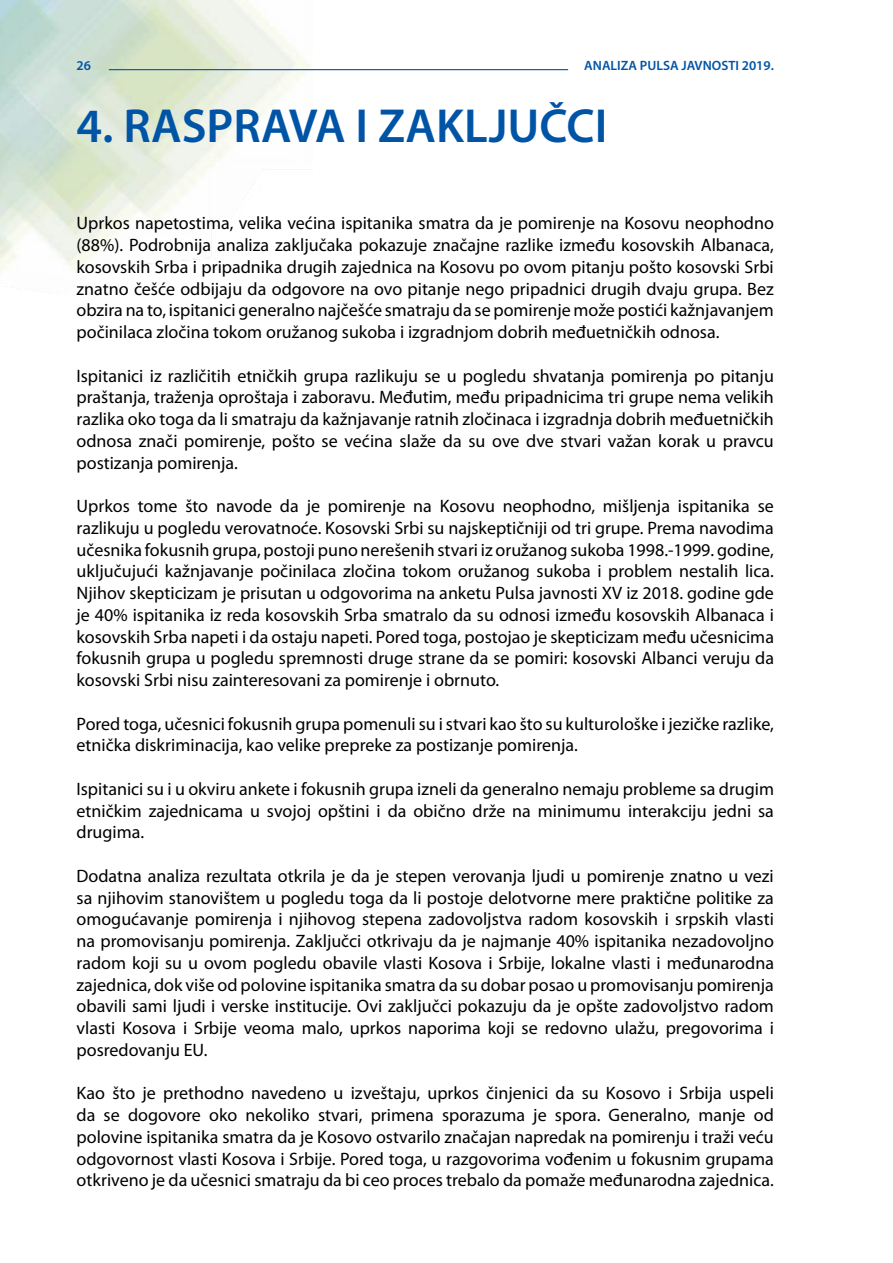
<style>
.page{position:relative;width:893px;height:1263px;background:#fff}
.page>*{position:absolute;margin:0;border:0;box-sizing:border-box;transform-origin:0 0}
.t1{font:600 48px "Myriad Pro";color:#0054a6}
.t2{font:18px/21.8px "Myriad Pro";color:#000;text-align:justify}
.t3{font:600 13.5px "Myriad Pro";color:#0054a6}
</style>
<div class="page">
<hr style="left:109px;top:69px;width:459px;height:1px;background:#0054a6">
<p class="t3" style="left:77px;top:57px;width:16px">26</p>
<p class="t3" style="left:584px;top:57px;width:191px">ANALIZA PULSA JAVNOSTI 2019.</p>
<h1 class="t1" style="left:77px;top:96px;width:532px">4. RASPRAVA I ZAKLJUČCI</h1>
<p class="t2" style="left:77px;top:212px;width:699px">Uprkos napetostima, velika većina ispitanika smatra da je pomirenje na Kosovu neophodno (88%). Podrobnija analiza zaključaka pokazuje značajne razlike između kosovskih Albanaca, kosovskih Srba i pripadnika drugih zajednica na Kosovu po ovom pitanju pošto kosovski Srbi znatno češće odbijaju da odgovore na ovo pitanje nego pripadnici drugih dvaju grupa. Bez obzira na to, ispitanici generalno najčešće smatraju da se pomirenje može postići kažnjavanjem počinilaca zločina tokom oružanog sukoba i izgradnjom dobrih međuetničkih odnosa.</p>
<p class="t2" style="left:77px;top:364px;width:699px">Ispitanici iz različitih etničkih grupa razlikuju se u pogledu shvatanja pomirenja po pitanju praštanja, traženja oproštaja i zaboravu. Međutim, među pripadnicima tri grupe nema velikih razlika oko toga da li smatraju da kažnjavanje ratnih zločinaca i izgradnja dobrih međuetničkih odnosa znači pomirenje, pošto se većina slaže da su ove dve stvari važan korak u pravcu postizanja pomirenja.</p>
<p class="t2" style="left:77px;top:495px;width:699px">Uprkos tome što navode da je pomirenje na Kosovu neophodno, mišljenja ispitanika se razlikuju u pogledu verovatnoće. Kosovski Srbi su najskeptičniji od tri grupe. Prema navodima učesnika fokusnih grupa, postoji puno nerešenih stvari iz oružanog sukoba 1998.-1999. godine, uključujući kažnjavanje počinilaca zločina tokom oružanog sukoba i problem nestalih lica.<br>Njihov skepticizam je prisutan u odgovorima na anketu Pulsa javnosti XV iz 2018. godine gde je 40% ispitanika iz reda kosovskih Srba smatralo da su odnosi između kosovskih Albanaca i kosovskih Srba napeti i da ostaju napeti. Pored toga, postojao je skepticizam među učesnicima fokusnih grupa u pogledu spremnosti druge strane da se pomiri: kosovski Albanci veruju da kosovski Srbi nisu zainteresovani za pomirenje i obrnuto.</p>
<p class="t2" style="left:77px;top:712px;width:699px">Pored toga, učesnici fokusnih grupa pomenuli su i stvari kao što su kulturološke i jezičke razlike, etnička diskriminacija, kao velike prepreke za postizanje pomirenja.</p>
<p class="t2" style="left:77px;top:778px;width:699px">Ispitanici su i u okviru ankete i fokusnih grupa izneli da generalno nemaju probleme sa drugim etničkim zajednicama u svojoj opštini i da obično drže na minimumu interakciju jedni sa drugima.</p>
<p class="t2" style="left:77px;top:865px;width:699px">Dodatna analiza rezultata otkrila je da je stepen verovanja ljudi u pomirenje znatno u vezi sa njihovim stanovištem u pogledu toga da li postoje delotvorne mere praktične politike za omogućavanje pomirenja i njihovog stepena zadovoljstva radom kosovskih i srpskih vlasti na promovisanju pomirenja. Zaključci otkrivaju da je najmanje 40% ispitanika nezadovoljno radom koji su u ovom pogledu obavile vlasti Kosova i Srbije, lokalne vlasti i međunarodna zajednica, dok više od polovine ispitanika smatra da su dobar posao u promovisanju pomirenja obavili sami ljudi i verske institucije. Ovi zaključci pokazuju da je opšte zadovoljstvo radom vlasti Kosova i Srbije veoma malo, uprkos naporima koji se redovno ulažu, pregovorima i posredovanju EU.</p>
<p class="t2" style="left:77px;top:1082px;width:699px">Kao što je prethodno navedeno u izveštaju, uprkos činjenici da su Kosovo i Srbija uspeli da se dogovore oko nekoliko stvari, primena sporazuma je spora. Generalno, manje od polovine ispitanika smatra da je Kosovo ostvarilo značajan napredak na pomirenju i traži veću odgovornost vlasti Kosova i Srbije. Pored toga, u razgovorima vođenim u fokusnim grupama otkriveno je da učesnici smatraju da bi ceo proces trebalo da pomaže međunarodna zajednica.</p>
</div>
